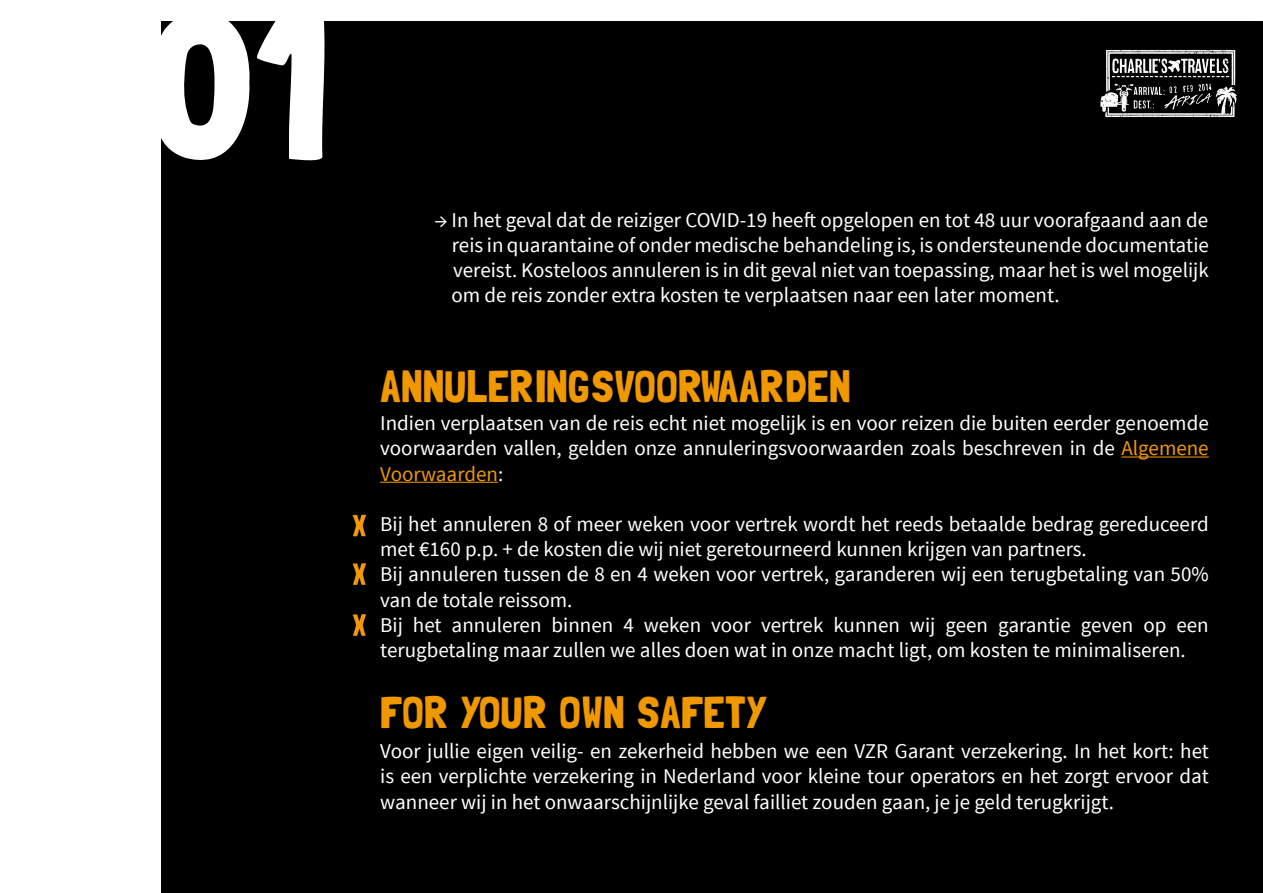
<style>
.page{position:relative;width:1263px;height:893px;background:#fff}
.page>*{position:absolute;margin:0;border:0;box-sizing:border-box;transform-origin:0 0}
.t1{font:210px "Londrina Solid";color:#fff}
.t2{font:45px "Londrina Solid";color:#f09800}
.t3{font:21px/25.2px "Source Sans Pro";color:#fff;text-align:justify}
.s1{color:#f19807}
</style>
<div class="page">
<div style="left:162px;top:21px;width:1101px;height:872px;background:#000"></div>
<img style="left:1100px;top:49px;width:137px;height:68px">
<hr style="left:1121px;top:456px;width:88px;height:2px;background:#f19807">
<hr style="left:380px;top:482px;width:118px;height:1px;background:#f19807">
<svg style="left:353px;top:515px;width:13px;height:21px"></svg>
<svg style="left:353px;top:563px;width:13px;height:22px"></svg>
<svg style="left:353px;top:614px;width:13px;height:22px"></svg>
<h1 class="t1" style="left:147px;top:-37px;width:185px">01</h1>
<p class="t3" style="left:451px;top:207px;width:759px;text-indent:-17px">→ In het geval dat de reiziger COVID-19 heeft opgelopen en tot 48 uur voorafgaand aan de reis in quarantaine of onder medische behandeling is, is ondersteunende documentatie vereist. Kosteloos annuleren is in dit geval niet van toepassing, maar het is wel mogelijk om de reis zonder extra kosten te verplaatsen naar een later moment.</p>
<h2 class="t2" style="left:380px;top:360px;width:472px">ANNULERINGSVOORWAARDEN</h2>
<p class="t3" style="left:380px;top:411px;width:830px">Indien verplaatsen van de reis echt niet mogelijk is en voor reizen die buiten eerder genoemde voorwaarden vallen, gelden onze annuleringsvoorwaarden zoals beschreven in de <span class="s1">Algemene Voorwaarden</span>:</p>
<p class="t3" style="left:380px;top:512px;width:830px;text-align:left">Bij het annuleren 8 of meer weken voor vertrek wordt het reeds betaalde bedrag gereduceerd met €160 p.p. + de kosten die wij niet geretourneerd kunnen krijgen van partners.<br>Bij annuleren tussen de 8 en 4 weken voor vertrek, garanderen wij een terugbetaling van 50% van de totale reissom.<br>Bij het annuleren binnen 4 weken voor vertrek kunnen wij geen garantie geven op een terugbetaling maar zullen we alles doen wat in onze macht ligt, om kosten te minimaliseren.</p>
<h2 class="t2" style="left:380px;top:686px;width:388px">FOR YOUR OWN SAFETY</h2>
<p class="t3" style="left:380px;top:739px;width:830px">Voor jullie eigen veilig- en zekerheid hebben we een VZR Garant verzekering. In het kort: het is een verplichte verzekering in Nederland voor kleine tour operators en het zorgt ervoor dat wanneer wij in het onwaarschijnlijke geval failliet zouden gaan, je je geld terugkrijgt.</p>
</div>
